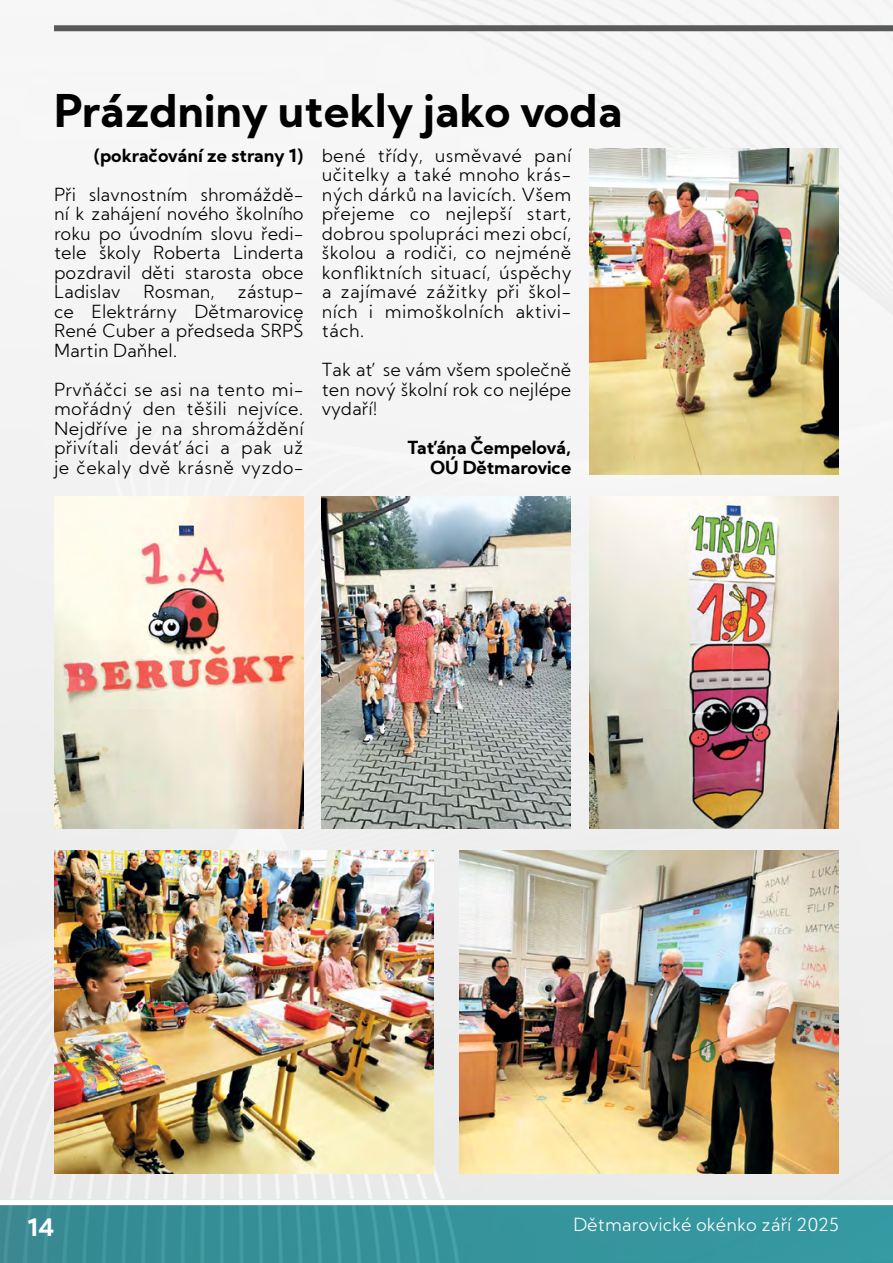
<style>
.page{position:relative;width:893px;height:1263px;background:#fff}
.page>*{position:absolute;margin:0;border:0;box-sizing:border-box;transform-origin:0 0}
.t1{font:700 45px "Kumbh Sans";color:#000}
.t2{font:700 24px "Kumbh Sans";color:#fff}
.t3{font:300 18px/19.5px "Kumbh Sans";color:#000;text-align:justify}
.t4{font:700 18px/19.5px "Kumbh Sans";color:#000;text-align:right}
.t5{font:300 18px "Kumbh Sans";color:#fff}
</style>
<div class="page">
<img style="left:0;top:0;width:893px;height:1263px">
<div style="left:54px;top:25px;width:839px;height:6px;background:#58595b"></div>
<div style="left:0;top:1199px;width:893px;height:6px;background:#fff"></div>
<img style="left:322px;top:496px;width:249px;height:333px">
<img style="left:589px;top:496px;width:249px;height:332px">
<img style="left:54px;top:496px;width:249px;height:332px">
<img style="left:459px;top:850px;width:380px;height:324px">
<img style="left:54px;top:850px;width:380px;height:324px">
<img style="left:590px;top:148px;width:249px;height:326px">
<h1 class="t1" style="left:54px;top:82px;width:570px">Prázdniny utekly jako voda</h1>
<p class="t4" style="left:93px;top:145px;width:212px">(pokračování ze strany 1)</p>
<p class="t3" style="left:54px;top:184px;width:251px">Při slavnostním shromáždě&shy;ní k zahájení nového školního roku po úvodním slovu ředi&shy;tele školy Roberta Linderta pozdravil děti starosta obce Ladislav</p>
<p class="t3" style="left:322px;top:145px;width:251px">bené třídy, usměvavé paní učitelky a také mnoho krás&shy;ných dárků na lavicích. Všem přejeme co nejlepší start, dobrou spolupráci mezi obcí, školou a rodiči, co nejméně konfliktních situací, úspěchy a zajímavé zážitky při škol&shy;ních i mimoškolních aktivi&shy;tách.</p>
<p class="t3" style="left:322px;top:360px;width:251px">Tak ať se vám všem společně ten nový školní rok co nejlépe vydaří!</p>
<p class="t4" style="left:408px;top:438px;width:165px">Taťána Čempelová,<br>OÚ Dětmarovice</p>
<p class="t3" style="left:54px;top:282px;width:251px;text-indent:183px">zástup&shy;ce Elektrárny Dětmarovice René Cuber a předseda SRPŠ Martin Daňhel.</p>
<p class="t3" style="left:54px;top:379px;width:251px">Prvňáčci se asi na tento mi&shy;mořádný den těšili nejvíce.<br>Nejdříve je na shromáždění přivítali deváťáci a pak už je čekaly dvě krásně vyzdo-</p>
<p class="t3" style="left:143px;top:282px;width:73px">Rosman,</p>
<h2 class="t2" style="left:28px;top:1212px;width:28px">14</h2>
<p class="t5" style="left:573px;top:1213px;width:267px">Dětmarovické okénko září 2025</p>
</div>
